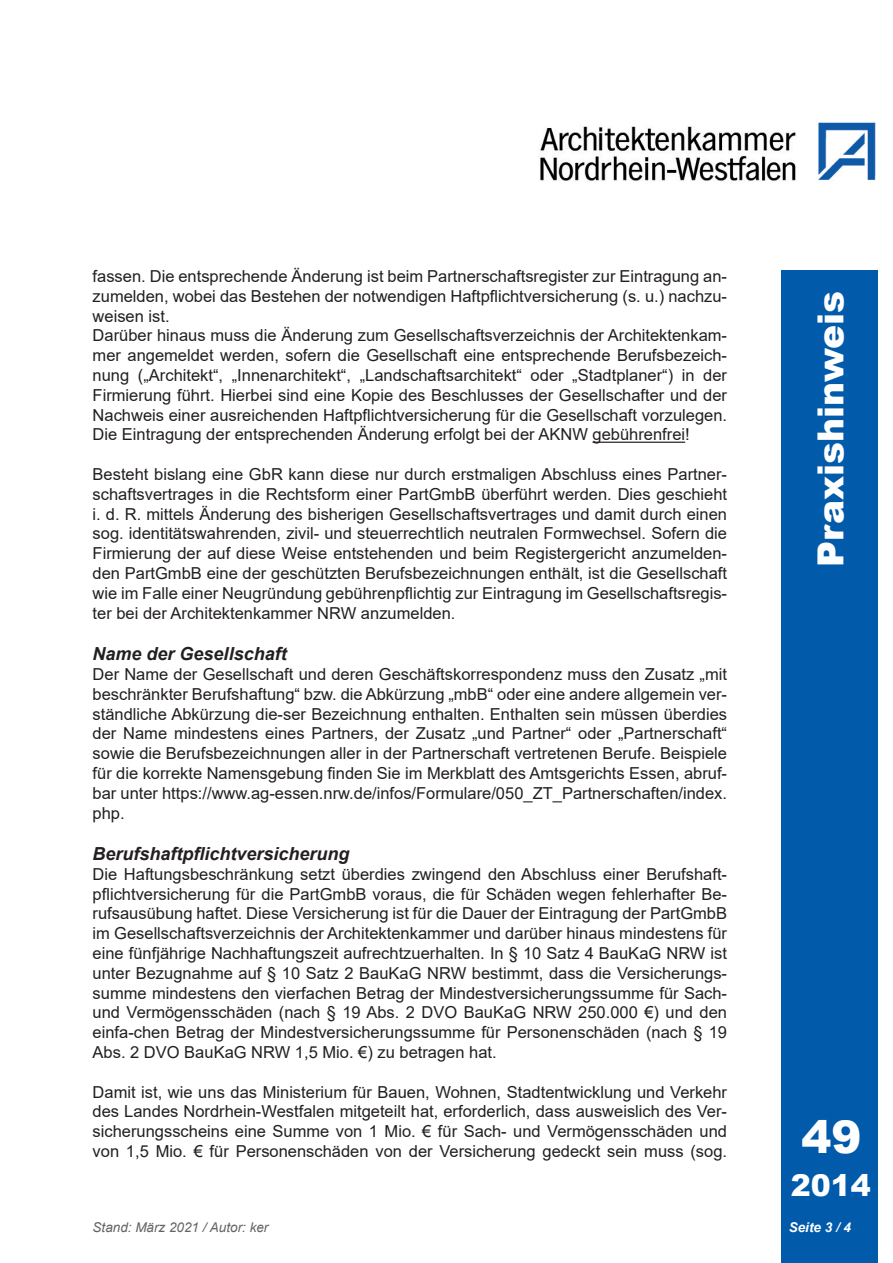
<style>
.page{position:relative;width:893px;height:1263px;background:#fff}
.page>*{position:absolute;margin:0;border:0;box-sizing:border-box;transform-origin:0 0}
.Zahl{font:900 45px "Arial";color:#fff}
.Praxishinweis__Balke{font:900 36px "Arial";color:#fff}
.Nummer_klein{font:900 30px "Arial";color:#fff}
.Zwischenüberschrift{font:italic 700 18px "Arial";color:#231f20}
.Zwischenüberschrift-2{font:16.5px/19.8px "Arial";color:#231f20;text-align:justify}
.Fußnote{font:italic 13.5px "Arial";color:#636366}
.Seitenzahl{font:italic 700 13.5px "Arial";color:#fff}
</style>
<div class="page">
<div style="left:781px;top:270px;width:97px;height:993px;background:#015aaa"></div>
<hr style="left:592px;top:442px;width:93px;height:1px;background:#231f20">
<img style="left:540px;top:122px;width:336px;height:59px">
<p class="Zwischenüberschrift-2" style="left:93px;top:266px;width:636px">fassen. Die entsprechende Änderung ist beim Partnerschaftsregister zur Eintragung an&shy;zumelden, wobei das Bestehen der notwendigen Haftpflichtversicherung (s. u.) nachzu&shy;weisen ist.</p>
<p class="Zwischenüberschrift-2" style="left:93px;top:326px;width:636px">Darüber hinaus muss die Änderung zum Gesellschaftsverzeichnis der Architektenkam&shy;mer angemeldet werden, sofern die Gesellschaft eine entsprechende Berufsbezeich&shy;nung („Architekt“, „Innenarchitekt“, „Landschaftsarchitekt“ oder „Stadtplaner“) in der Firmierung führt. Hierbei sind eine Kopie des Beschlusses der Gesellschafter und der Nachweis einer ausreichenden Haftpflichtversicherung für die Gesellschaft vorzulegen.<br>Die Eintragung der entsprechenden Änderung erfolgt bei der AKNW gebührenfrei!</p>
<p class="Zwischenüberschrift-2" style="left:93px;top:464px;width:636px">Besteht bislang eine GbR kann diese nur durch erstmaligen Abschluss eines Partner&shy;schaftsvertrages in die Rechtsform einer PartGmbB überführt werden. Dies geschieht i. d. R. mittels Änderung des bisherigen Gesellschaftsvertrages und damit durch einen sog. identitätswahrenden, zivil- und steuerrechtlich neutralen Formwechsel. Sofern die Firmierung der auf diese Weise entstehenden und beim Registergericht anzumelden&shy;den PartGmbB eine der geschützten Berufsbezeichnungen enthält, ist die Gesellschaft wie im Falle einer Neugründung gebührenpflichtig zur Eintragung im Gesellschaftsregis&shy;ter bei der Architektenkammer NRW anzumelden.</p>
<p class="Zwischenüberschrift" style="left:93px;top:642px;width:196px">Name der Gesellschaft</p>
<p class="Zwischenüberschrift-2" style="left:93px;top:664px;width:636px">Der Name der Gesellschaft und deren Geschäftskorrespondenz muss den Zusatz „mit beschränkter Berufshaftung“ bzw. die Abkürzung „mbB“ oder eine andere allgemein ver&shy;ständliche Abkürzung die-ser Bezeichnung enthalten. Enthalten sein müssen überdies der Name mindestens eines Partners, der Zusatz „und Partner“ oder „Partnerschaft“ sowie die Berufsbezeichnungen aller in der Partnerschaft vertretenen Berufe. Beispiele für die korrekte Namensgebung finden Sie im Merkblatt des Amtsgerichts Essen, abruf&shy;bar unter https://www.ag-essen.nrw.de/infos/Formulare/050_ZT_Partnerschaften/index. php.</p>
<p class="Zwischenüberschrift" style="left:93px;top:841px;width:259px">Berufshaftpflichtversicherung</p>
<p class="Zwischenüberschrift-2" style="left:93px;top:864px;width:636px">Die Haftungsbeschränkung setzt überdies zwingend den Abschluss einer Berufshaft&shy;pflichtversicherung für die PartGmbB voraus, die für Schäden wegen fehlerhafter Be&shy;rufsausübung haftet. Diese Versicherung ist für die Dauer der Eintragung der PartGmbB im Gesellschaftsverzeichnis der Architektenkammer und darüber hinaus mindestens für eine fünfjährige Nachhaftungszeit aufrechtzuerhalten. In § 10 Satz 4 BauKaG NRW ist unter Bezugnahme auf § 10 Satz 2 BauKaG NRW bestimmt, dass die Versicherungs&shy;summe mindestens den vierfachen Betrag der Mindestversicherungssumme für Sach&shy;und Vermögensschäden (nach § 19 Abs. 2 DVO BauKaG NRW 250.000 €) und den einfa-chen Betrag der Mindestversicherungssumme für Personenschäden (nach § 19<br>Abs. 2 DVO BauKaG NRW 1,5 Mio. €) zu betragen hat.</p>
<p class="Zwischenüberschrift-2" style="left:93px;top:1082px;width:636px">Damit ist, wie uns das Ministerium für Bauen, Wohnen, Stadtentwicklung und Verkehr des Landes Nordrhein-Westfalen mitgeteilt hat, erforderlich, dass ausweislich des Ver&shy;sicherungsscheins eine Summe von 1 Mio. € für Sach- und Vermögensschäden und von 1,5 Mio. € für Personenschäden von der Versicherung gedeckt sein muss (sog.</p>
<p class="Praxishinweis__Balke" style="left:805px;top:567px;width:278px;rotate:-90deg">Praxishinweis</p>
<p class="Zahl" style="left:801px;top:1104px;width:62px">49</p>
<p class="Nummer_klein" style="left:791px;top:1163px;width:82px">2014</p>
<p class="Fußnote" style="left:93px;top:1218px;width:177px">Stand: März 2021 / Autor: ker</p>
<p class="Seitenzahl" style="left:789px;top:1218px;width:64px">Seite 3 / 4</p>
</div>
